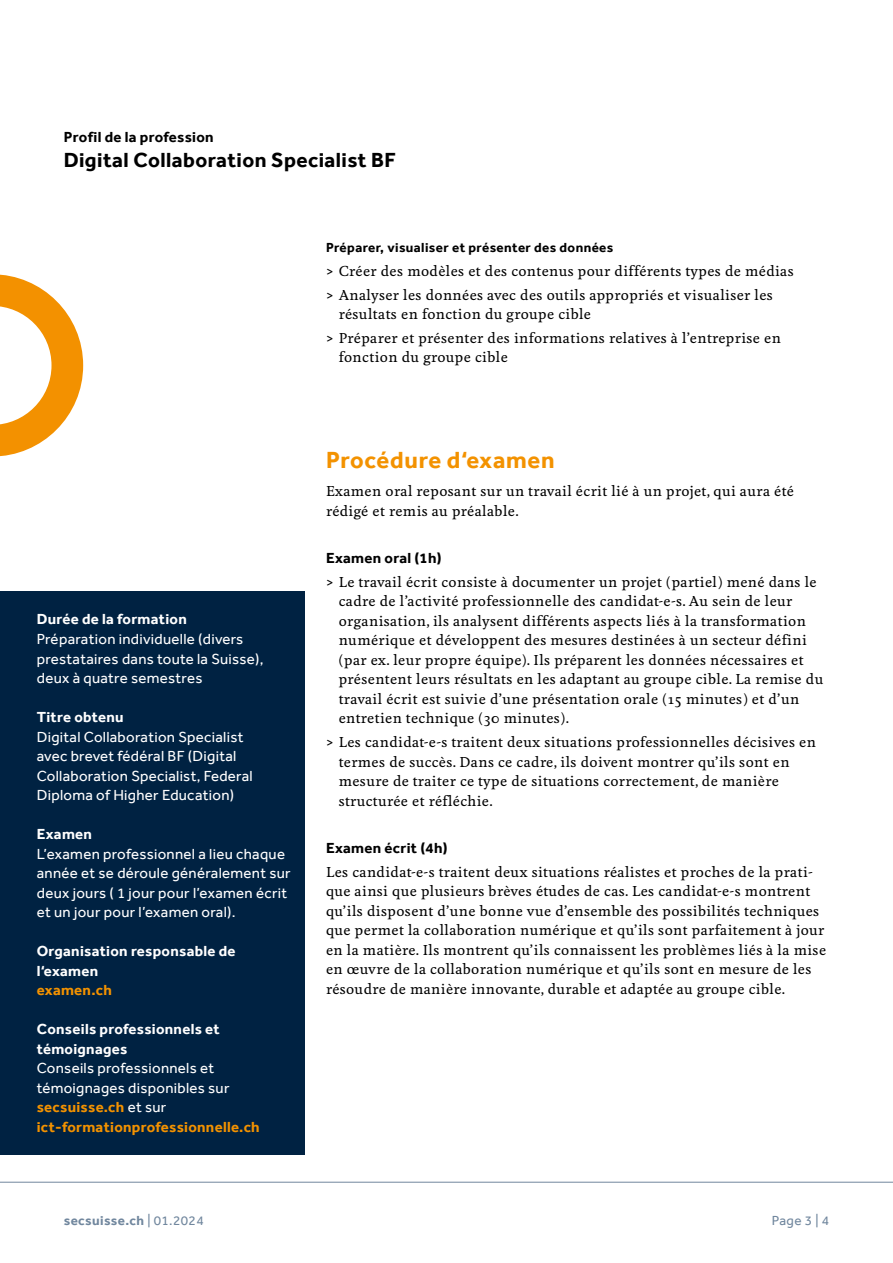
<style>
.page{position:relative;width:893px;height:1263px;background:#fff}
.page>*{position:absolute;margin:0;border:0;box-sizing:border-box;transform-origin:0 0}
.t1{font:700 24px "Effra";letter-spacing:.03em;color:#f39200}
.t2{font:700 21px "Effra";letter-spacing:.02em;color:#000}
.t3{font:15px/19.5px "Effra";letter-spacing:.02em;color:#fff}
.t4{font:700 15px/19.5px "Effra";letter-spacing:.02em;color:#fff}
.t5{font:700 15px "Effra";letter-spacing:.02em;color:#000}
.t6{font:700 15px "Effra";letter-spacing:.02em;color:#f39200}
.t7{font:500 13.5px/19.5px "Feijoa";letter-spacing:.03em;color:#000}
.t8{font:700 13.5px "Effra";letter-spacing:.03em;color:#000}
.t9{font:700 13.5px "Effra";letter-spacing:.03em;color:#71879e}
.t10{font:13.5px "Effra";color:#71879e}
.s1{font-weight:700;color:#f39200}
.s2{font-family:"Effra";font-weight:400}
.s3{font-weight:400}
</style>
<div class="page">
<hr style="left:0;top:1182px;width:893px;height:1px;background:#71879e">
<svg style="left:0;top:274px;width:83px;height:182px"></svg>
<div style="left:0;top:591px;width:305px;height:563px;background:#002242"></div>
<p class="t5" style="left:64px;top:128px;width:151px">Profil de la profession</p>
<h2 class="t2" style="left:64px;top:147px;width:333px">Digital Collaboration Specialist BF</h2>
<p class="t4" style="left:37px;top:609px;width:152px">Durée de la formation</p>
<p class="t3" style="left:37px;top:629px;width:228px">Préparation individuelle (divers prestataires dans toute la Suisse), deux à quatre semestres</p>
<p class="t4" style="left:37px;top:707px;width:88px">Titre obtenu</p>
<p class="t3" style="left:37px;top:726px;width:218px">Digital Collaboration Specialist avec brevet fédéral BF (Digital Collaboration Specialist, Federal Diploma of Higher Education)</p>
<p class="t4" style="left:37px;top:824px;width:57px">Examen</p>
<p class="t3" style="left:37px;top:843px;width:255px">L’examen professionnel a lieu chaque année et se déroule généralement sur deux jours ( 1 jour pour l’examen écrit et un jour pour l’examen oral).</p>
<p class="t4" style="left:37px;top:941px;width:200px">Organisation responsable de l‘examen</p>
<p class="t6" style="left:37px;top:981px;width:77px">examen.ch</p>
<p class="t4" style="left:37px;top:1019px;width:185px">Conseils professionnels et témoignages</p>
<p class="t3" style="left:37px;top:1058px;width:224px">Conseils professionnels et témoignages disponibles sur <span class="s1">secsuisse.ch</span> et sur <span class="s1">ict-formationprofessionnelle.ch</span></p>
<p class="t8" style="left:326px;top:239px;width:289px">Préparer, visualiser et présenter des données</p>
<p class="t7" style="left:326px;top:259px;width:469px;line-height:23.7px"><span class="s2">&gt;</span> Créer des modèles et des contenus pour différents types de médias <span class="s2">&gt;</span> Analyser les données avec des outils appropriés et visualiser les</p>
<p class="t7" style="left:326px;top:303px;width:456px;line-height:23.7px;text-indent:13px">résultats en fonction du groupe cible<br><span class="s2">&gt;</span> Préparer et présenter des informations relatives à l’entreprise en</p>
<p class="t7" style="left:339px;top:348px;width:171px">fonction du groupe cible</p>
<h1 class="t1" style="left:326px;top:446px;width:230px">Procédure d‘examen</h1>
<p class="t7" style="left:326px;top:482px;width:470px">Examen oral reposant sur un travail écrit lié à un projet, qui aura été rédigé et remis au préalable.</p>
<p class="t5" style="left:326px;top:549px;width:117px">Examen oral (1h)</p>
<p class="t7" style="left:339px;top:573px;width:486px;text-indent:-13px"><span class="s2">&gt;</span> Le travail écrit consiste à documenter un projet (partiel) mené dans le cadre de l’activité professionnelle des candidat-e-s. Au sein de leur organisation, ils analysent différents aspects liés à la transformation numérique et développent des mesures destinées à un secteur défini (par ex. leur propre équipe). Ils préparent les données nécessaires et présentent leurs résultats en les adaptant au groupe cible. La remise du travail écrit est suivie d’une présentation orale (15 minutes) et d’un entretien technique (30 minutes).</p>
<p class="t7" style="left:339px;top:733px;width:479px;text-indent:-13px"><span class="s2">&gt;</span> Les candidat-e-s traitent deux situations professionnelles décisives en termes de succès. Dans ce cadre, ils doivent montrer qu’ils sont en mesure de traiter ce type de situations correctement, de manière structurée et réfléchie.</p>
<p class="t5" style="left:326px;top:839px;width:123px">Examen écrit (4h)</p>
<p class="t7" style="left:326px;top:863px;width:502px">Les candidat-e-s traitent deux situations réalistes et proches de la prati&shy;que ainsi que plusieurs brèves études de cas. Les candidat-e-s montrent qu’ils disposent d’une bonne vue d’ensemble des possibilités techniques que permet la collaboration numérique et qu’ils sont parfaitement à jour en la matière. Ils montrent qu’ils connaissent les problèmes liés à la mise en œuvre de la collaboration numérique et qu’ils sont en mesure de les résoudre de manière innovante, durable et adaptée au groupe cible.</p>
<p class="t9" style="left:64px;top:1212px;width:141px">secsuisse.ch <span class="s3">| 01.2024</span></p>
<p class="t10" style="left:772px;top:1212px;width:59px">Page 3 | 4</p>
</div>
